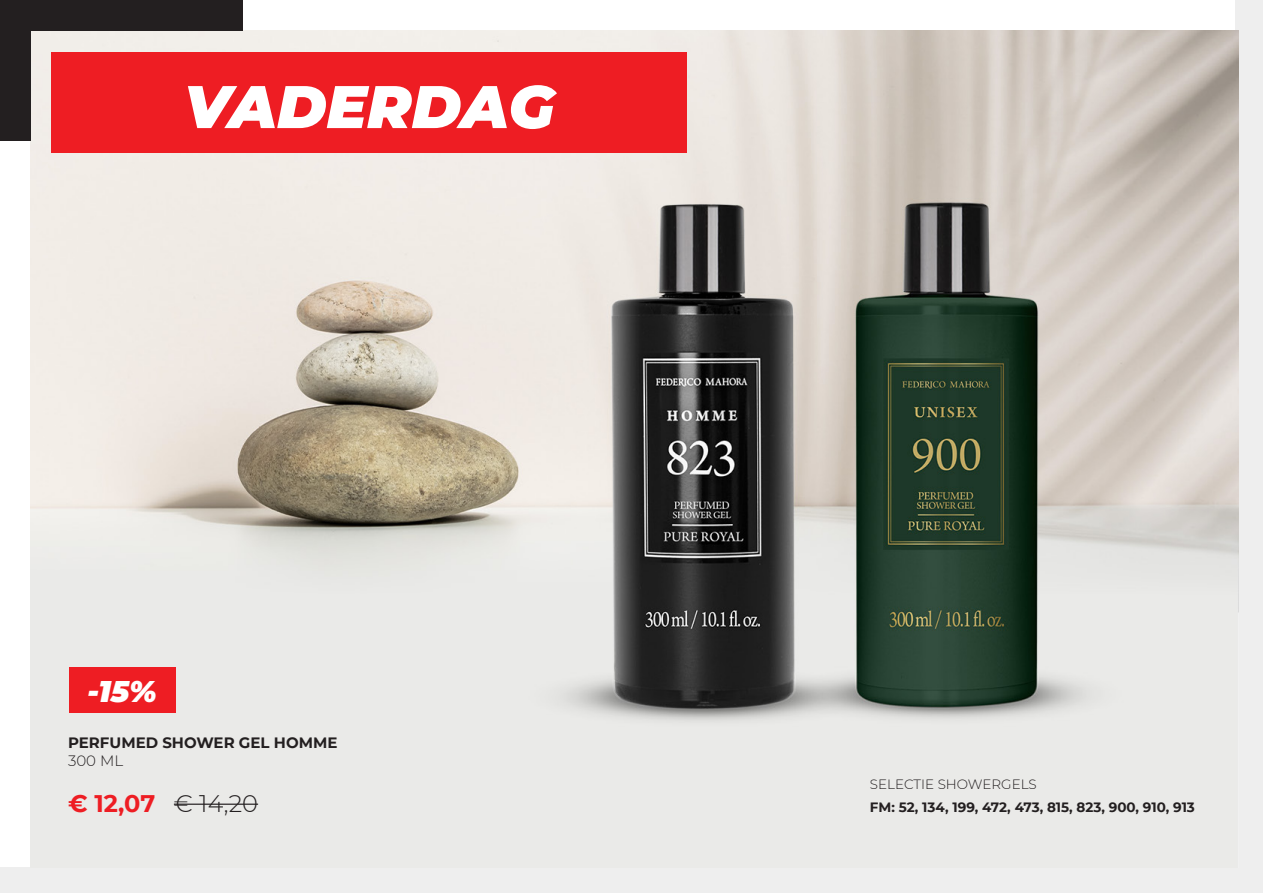
<style>
.page{position:relative;width:1263px;height:893px;background:#fff}
.page>*{position:absolute;margin:0;border:0;box-sizing:border-box;transform-origin:0 0}
.t1{font:italic 900 60px "Montserrat";color:#fff}
.t2{font:italic 900 30px "Montserrat";color:#fff}
.t3{font:700 24px "Montserrat";color:#ee1d23}
.t4{font:700 15px/18px "Montserrat";color:#231f20}
.t5{font:700 13.5px "Montserrat";color:#231f20}
.t6{font:300 13.5px "Montserrat";color:#231f20}
.s1{font-weight:300}
.s2{font-weight:300;color:#231f20}
</style>
<div class="page">
<div style="left:0;top:867px;width:1263px;height:26px;background:#eee"></div>
<div style="left:1235px;top:0;width:28px;height:893px;background:#eee"></div>
<img style="left:30px;top:30px;width:1208px;height:837px">
<hr style="left:174px;top:804px;width:84px;height:1px;background:#231f20">
<div style="left:69px;top:667px;width:106px;height:46px;background:#ee1d23"></div>
<div style="left:0;top:0;width:30px;height:140px;background:#231f20"></div>
<div style="left:30px;top:0;width:213px;height:30px;background:#231f20"></div>
<div style="left:52px;top:52px;width:635px;height:100px;background:#ee1d23"></div>
<p class="t1" style="left:184px;top:62px;width:372px">VADERDAG</p>
<p class="t2" style="left:87px;top:668px;width:71px">-15%</p>
<p class="t4" style="left:68px;top:733px;width:271px">PERFUMED SHOWER GEL HOMME<br><span class="s1">300 ML</span></p>
<p class="t3" style="left:68px;top:786px;width:192px">€ 12,07 <span class="s2">€ 14,20</span></p>
<p class="t5" style="left:870px;top:798px;width:326px">FM: 52, 134, 199, 472, 473, 815, 823, 900, 910, 913</p>
<p class="t6" style="left:870px;top:774px;width:168px">SELECTIE SHOWERGELS</p>
</div>
